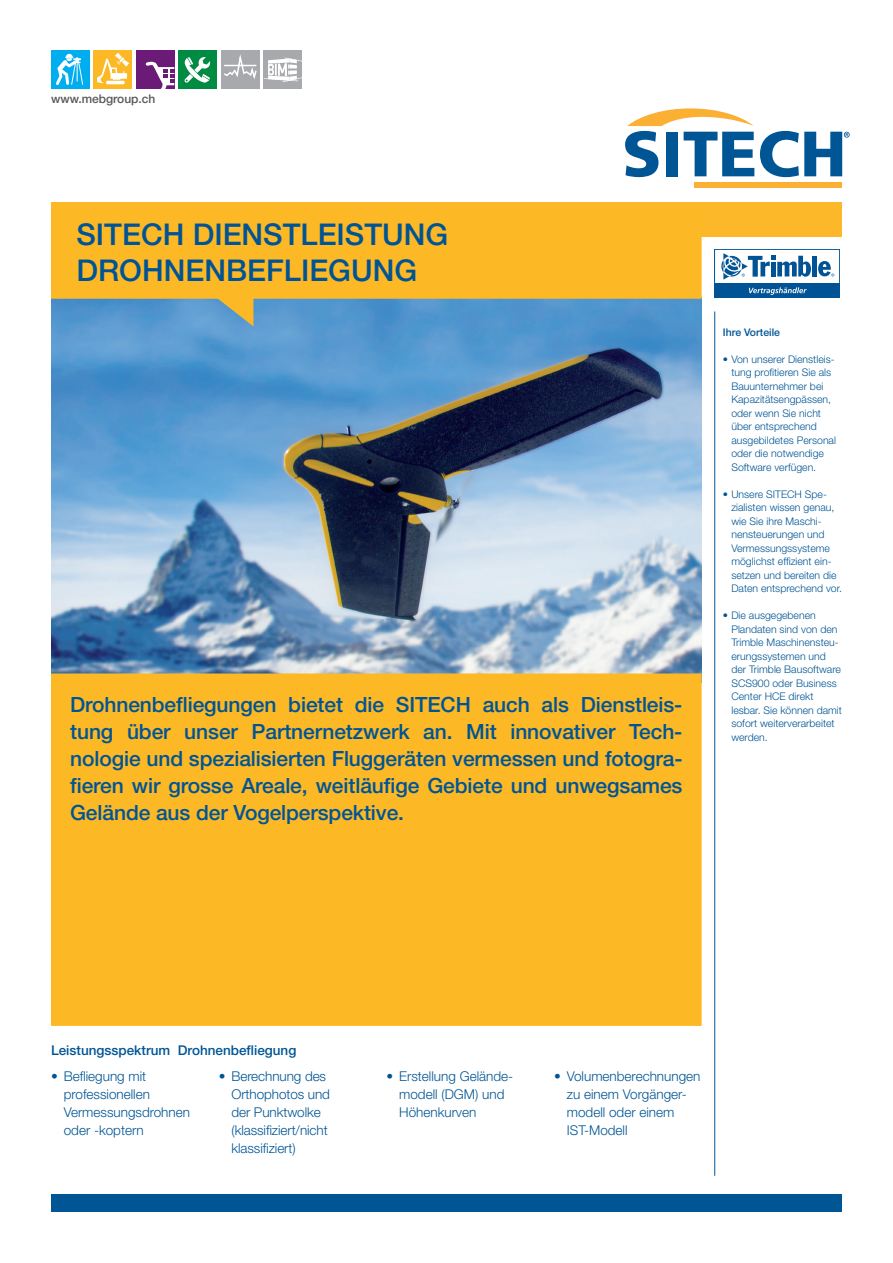
<style>
.page{position:relative;width:893px;height:1263px;background:#fff}
.page>*{position:absolute;margin:0;border:0;box-sizing:border-box;transform-origin:0 0}
.t1{font:500 30px/36px "Helvetica Neue";color:#005495}
.t2{font:500 21px/27px "Helvetica Neue";letter-spacing:-.005em;color:#005495;text-align:justify}
.t3{font:300 13.5px/18px "Helvetica Neue";color:#005595}
.t4{font:500 13.5px "Helvetica Neue";color:#005595}
.t5{font:500 12px "Helvetica Neue";color:#57585a}
.t6{font:300 10.5px/13.5px "Helvetica Neue";color:#005595}
.t7{font:500 10.5px "Helvetica Neue";color:#005595}
</style>
<div class="page">
<img style="left:51px;top:299px;width:651px;height:374px">
<div style="left:51px;top:673px;width:651px;height:353px;background:#fcb825"></div>
<div style="left:51px;top:51px;width:38px;height:38px;background:#00aeef"></div>
<svg style="left:56px;top:54px;width:27px;height:31px"></svg>
<div style="left:94px;top:51px;width:38px;height:38px;background:#fcb825"></div>
<hr style="left:106px;top:81px;width:19px;height:3px;background:#fff">
<svg style="left:97px;top:53px;width:32px;height:30px"></svg>
<div style="left:136px;top:51px;width:38px;height:38px;background:#6b1a78"></div>
<svg style="left:145px;top:61px;width:29px;height:28px"></svg>
<div style="left:179px;top:51px;width:38px;height:38px;background:#008b43"></div>
<svg style="left:184px;top:57px;width:26px;height:26px"></svg>
<div style="left:221px;top:51px;width:38px;height:38px;background:#a8a9ad"></div>
<svg style="left:223px;top:50px;width:35px;height:29px"></svg>
<div style="left:264px;top:51px;width:38px;height:38px;background:#a8a9ad"></div>
<svg style="left:265px;top:57px;width:37px;height:25px"></svg>
<div style="left:51px;top:202px;width:791px;height:34px;background:#fcb828"></div>
<div style="left:51px;top:236px;width:651px;height:63px;background:#fcb825"></div>
<svg style="left:215px;top:297px;width:38px;height:29px"></svg>
<svg style="left:625px;top:108px;width:129px;height:69px"></svg>
<div style="left:694px;top:183px;width:148px;height:5px;background:#fbb033"></div>
<svg style="left:760px;top:131px;width:90px;height:46px"></svg>
<svg style="left:714px;top:249px;width:126px;height:48px"></svg>
<hr style="left:714px;top:311px;width:1px;height:865px;background:#005595">
<div style="left:51px;top:1195px;width:791px;height:17px;background:#005595"></div>
<p class="t5" style="left:51px;top:91px;width:106px">www.mebgroup.ch</p>
<h1 class="t1" style="left:77px;top:216px;width:373px">SITECH DIENSTLEISTUNG<br>DROHNENBEFLIEGUNG</h1>
<p class="t2" style="left:70px;top:690px;width:614px">Drohnenbefliegungen bietet die SITECH auch als Dienstleis&shy;tung über unser Partnernetzwerk an. Mit innovativer Tech&shy;nologie und spezialisierten Fluggeräten vermessen und fotogra&shy;fieren wir grosse Areale, weitläufige Gebiete und unwegsames Gelände aus der Vogelperspektive.</p>
<p class="t7" style="left:723px;top:325px;width:59px">Ihre Vorteile</p>
<p class="t6" style="left:731px;top:352px;width:106px;text-indent:-9px">• Von unserer Dienstleis&shy;tung profitieren Sie als<br>Bauunternehmer bei<br>Kapazitätsengpässen, oder wenn Sie nicht über entsprechend ausgebildetes Personal oder die notwendige<br>Software verfügen.</p>
<p class="t6" style="left:731px;top:487px;width:112px;text-indent:-9px">• Unsere SITECH Spe&shy;zialisten wissen genau, wie Sie ihre Maschi&shy;nensteuerungen und<br>Vermessungssysteme möglichst effizient ein&shy;setzen und bereiten die<br>Daten entsprechend vor.</p>
<p class="t6" style="left:731px;top:608px;width:112px;text-indent:-9px">• Die ausgegebenen<br>Plandaten sind von den<br>Trimble Maschinensteu&shy;erungssystemen und der Trimble Bausoftware<br>SCS900 oder Business<br>Center HCE direkt lesbar. Sie können damit sofort weiterverarbeitet werden.</p>
<p class="t4" style="left:51px;top:1042px;width:247px">Leistungsspektrum Drohnenbefliegung</p>
<p class="t3" style="left:64px;top:1067px;width:128px;text-indent:-13px">• Befliegung mit professionellen<br>Vermessungsdrohnen oder -koptern</p>
<p class="t3" style="left:231px;top:1067px;width:100px;text-indent:-13px">• Berechnung des<br>Orthophotos und der Punktwolke (klassifiziert/nicht klassifiziert)</p>
<p class="t3" style="left:399px;top:1067px;width:114px;text-indent:-13px">• Erstellung Gelände&shy;modell (DGM) und<br>Höhenkurven</p>
<p class="t3" style="left:567px;top:1067px;width:135px;text-indent:-13px">• Volumenberechnungen zu einem Vorgänger&shy;modell oder einem<br>IST-Modell</p>
</div>
